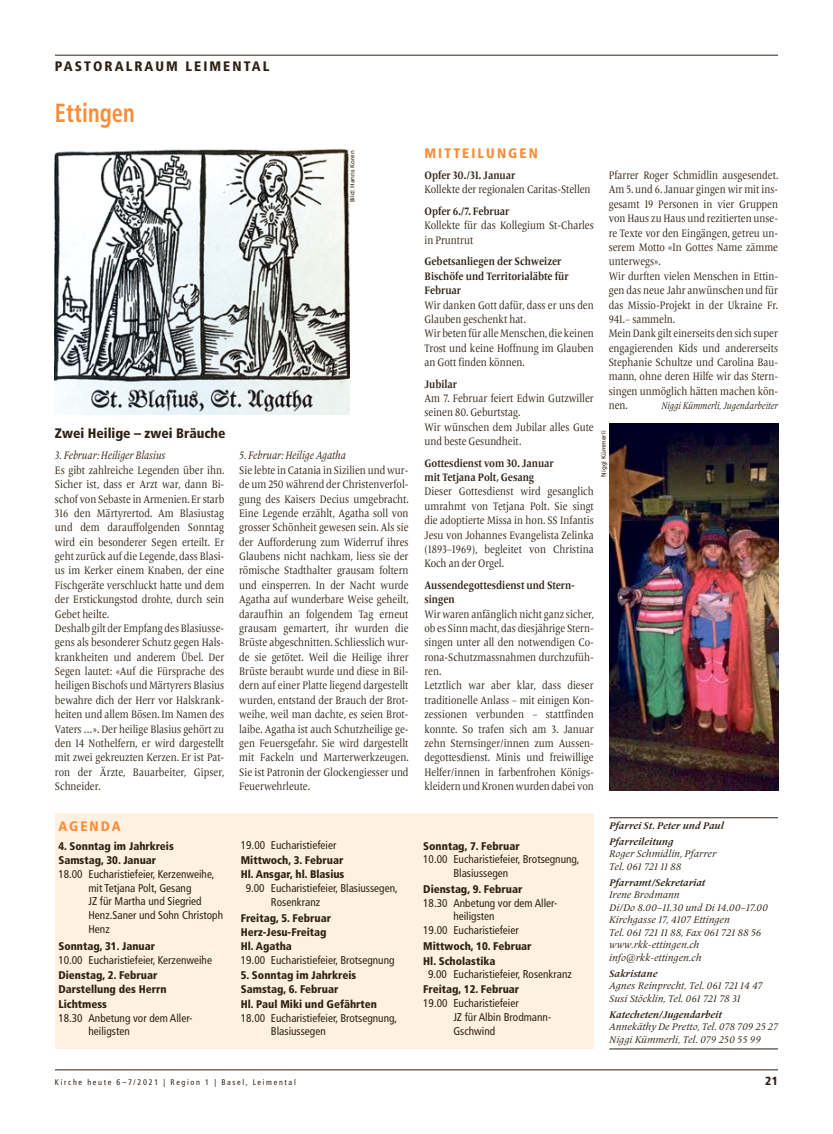
<style>
.page{position:relative;width:833px;height:1134px;background:#fff}
.page>*{position:absolute;margin:0;border:0;box-sizing:border-box;transform-origin:0 0}
.t1{font:700 condensed 26.25px "Frutiger";letter-spacing:.005em;color:#f98d37;scale:.85 1}
.t2{font:900 condensed 13.75px "Frutiger";color:#2e2113}
.t3{font:900 condensed 13.75px "Frutiger";letter-spacing:.15em;color:#2e2113}
.t4{font:900 condensed 13.75px "Frutiger";letter-spacing:.15em;color:#f98d37}
.t5{font:900 condensed 11.88px "Frutiger";color:#2e2113}
.t6{font:11.25px/14.4px "Frutiger Serif LT Pro";color:#2e2113;scale:.85 1}
.t7{font:condensed 11.25px/13.8px "Frutiger";color:#2e2113}
.t8{font:700 11.25px/14.4px "Frutiger Serif LT Pro";color:#2e2113;scale:.85 1}
.t9{font:italic 11.25px "Frutiger Serif LT Pro";color:#2e2113;scale:.85 1}
.t10{font:900 condensed 11.12px/14.4px "Frutiger";color:#2e2113}
.t11{font:italic 10px/12.5px "Frutiger Serif LT Pro";color:#2e2113}
.t12{font:italic 700 10px/16px "Frutiger Serif LT Pro";color:#2e2113}
.t13{font:italic 10px "Frutiger Serif LT Pro";color:#2e2113;scale:.85 1}
.t14{font:condensed 8.12px "Frutiger";letter-spacing:.2em;color:#2e2113}
.t15{font:6.25px "Frutiger";color:#2e2113}
</style>
<div class="page">
<hr style="left:55px;top:1070px;width:723px;height:1px;background:#2e2113">
<hr style="left:55px;top:55px;width:723px;height:1px;background:#2e2113">
<hr style="left:609px;top:817px;width:169px;height:1px;background:#2e2113">
<hr style="left:609px;top:1049px;width:169px;height:1px;background:#2e2113">
<div style="left:55px;top:814px;width:538px;height:235px;background:#fff1e1"></div>
<img style="left:55px;top:149px;width:294px;height:265px">
<img style="left:610px;top:423px;width:168px;height:367px">
<p class="t3" style="left:55px;top:58px;width:216px">PASTORALRAUM LEIMENTAL</p>
<h1 class="t1" style="left:55px;top:97px;width:95px">Ettingen</h1>
<p class="t2" style="left:55px;top:425px;width:172px">Zwei Heilige – zwei Bräuche</p>
<p class="t9" style="left:55px;top:449px;width:132px">3. Februar: Heiliger Blasius</p>
<p class="t6" style="left:55px;top:463px;width:201px">Es gibt zahlreiche Legenden über ihn.<br>Sicher ist, dass er Arzt war, dann Bi&shy;schof von Sebaste in Armenien. Er starb 316 den Märtyrertod. Am Blasiustag und dem darauffolgenden Sonntag wird ein besonderer Segen erteilt. Er geht zurück auf die Legende, dass Blasi&shy;us im Kerker einem Knaben, der eine Fischgeräte verschluckt hatte und dem der Erstickungstod drohte, durch sein Gebet heilte.<br>Deshalb gilt der Empfang des Blasiusse&shy;gens als besonderer Schutz gegen Hals&shy;krankheiten und anderem Übel. Der Segen lautet: «Auf die Fürsprache des heiligen Bischofs und Märtyrers Blasius bewahre dich der Herr vor Halskrank&shy;heiten und allem Bösen. Im Namen des Vaters …». Der heilige Blasius gehört zu den 14 Nothelfern, er wird dargestellt mit zwei gekreuzten Kerzen. Er ist Pat&shy;ron der Ärzte, Bauarbeiter, Gipser, Schneider.</p>
<p class="t4" style="left:58px;top:818px;width:64px">AGENDA</p>
<p class="t10" style="left:58px;top:838px;width:117px">4. Sonntag im Jahrkreis<br>Samstag, 30. Januar</p>
<p class="t7" style="left:89px;top:867px;width:136px;text-indent:-30px">18.00 Eucharistiefeier, Kerzenweihe, mit Tetjana Polt, Gesang<br>JZ für Martha und Siegried<br>Henz.Saner und Sohn Christoph<br>Henz</p>
<p class="t10" style="left:58px;top:939px;width:98px">Sonntag, 31. Januar</p>
<p class="t7" style="left:58px;top:953px;width:155px">10.00 Eucharistiefeier, Kerzenweihe</p>
<p class="t10" style="left:58px;top:968px;width:110px">Dienstag, 2. Februar<br>Darstellung des Herrn<br>Lichtmess</p>
<p class="t7" style="left:88px;top:1011px;width:106px;text-indent:-30px">18.30 Anbetung vor dem Aller&shy;heiligsten</p>
<p class="t15" style="left:349px;top:202px;width:54px;rotate:-90deg">Bild: Hanns Koren</p>
<p class="t4" style="left:424px;top:144px;width:115px">MITTEILUNGEN</p>
<p class="t8" style="left:424px;top:168px;width:108px">Opfer 30./31. Januar</p>
<p class="t6" style="left:424px;top:183px;width:197px">Kollekte der regionalen Caritas-Stellen</p>
<p class="t8" style="left:424px;top:204px;width:102px">Opfer 6./7. Februar</p>
<p class="t6" style="left:424px;top:219px;width:201px">Kollekte für das Kollegium St-Charles in Pruntrut</p>
<p class="t8" style="left:424px;top:255px;width:171px">Gebetsanliegen der Schweizer<br>Bischöfe und Territorialäbte für<br>Februar</p>
<p class="t6" style="left:424px;top:298px;width:201px">Wir danken Gott dafür, dass er uns den<br>Glauben geschenkt hat.<br>Wir beten für alle Menschen, die keinen<br>Trost und keine Hoffnung im Glauben an Gott finden können.</p>
<p class="t8" style="left:424px;top:377px;width:40px">Jubilar</p>
<p class="t6" style="left:424px;top:391px;width:201px">Am 7. Februar feiert Edwin Gutzwiller seinen 80. Geburtstag.<br>Wir wünschen dem Jubilar alles Gute und beste Gesundheit.</p>
<p class="t8" style="left:424px;top:456px;width:154px">Gottesdienst vom 30. Januar mit Tetjana Polt, Gesang</p>
<p class="t6" style="left:424px;top:485px;width:201px;text-align:justify">Dieser Gottesdienst wird gesanglich umrahmt von Tetjana Polt. Sie singt die adoptierte Missa in hon. SS Infantis Jesu von Johannes Evangelista Zelinka (1893–1969), begleitet von Christina Koch an der Orgel.</p>
<p class="t8" style="left:424px;top:578px;width:179px">Aussendegottesdienst und Stern&shy;singen</p>
<p class="t6" style="left:424px;top:607px;width:201px">Wir waren anfänglich nicht ganz sicher, ob es Sinn macht, das diesjährige Stern&shy;singen unter all den notwendigen Co&shy;rona-Schutzmassnahmen durchzufüh&shy;ren.<br>Letztlich war aber klar, dass dieser traditionelle Anlass – mit einigen Kon&shy;zessionen verbunden – stattfinden konnte. So trafen sich am 3. Januar zehn Sternsinger/innen zum Aussen&shy;degottesdienst. Minis und freiwillige Helfer/innen in farbenfrohen Königs&shy;kleidern und Kronen wurden dabei von</p>
<p class="t6" style="left:609px;top:168px;width:201px">Pfarrer Roger Schmidlin ausgesendet.<br>Am 5. und 6. Januar gingen wir mit ins&shy;gesamt 19 Personen in vier Gruppen von Haus zu Haus und rezitierten unse&shy;re Texte vor den Eingängen, getreu un&shy;serem Motto «In Gottes Name zämme unterwegs».<br>Wir durften vielen Menschen in Ettin&shy;gen das neue Jahr anwünschen und für das Missio-Projekt in der Ukraine Fr.<br>941.– sammeln.<br>Mein Dank gilt einerseits den sich super engagierenden Kids und andererseits<br>Stephanie Schultze und Carolina Bau&shy;mann, ohne deren Hilfe wir das Stern&shy;singen unmöglich hätten machen kön&shy;nen.</p>
<p class="t13" style="left:661px;top:400px;width:139px">Niggi Kümmerli, Jugendarbeiter</p>
<p class="t15" style="left:600px;top:476px;width:47px;rotate:-90deg">Niggi Kümmerli</p>
<p class="t9" style="left:239px;top:449px;width:127px">5. Februar: Heilige Agatha</p>
<p class="t6" style="left:239px;top:463px;width:201px;text-align:justify">Sie lebte in Catania in Sizilien und wur&shy;de um 250 während der Christenverfol&shy;gung des Kaisers Decius umgebracht.<br>Eine Legende erzählt, Agatha soll von grosser Schönheit gewesen sein. Als sie der Aufforderung zum Widerruf ihres Glaubens nicht nachkam, liess sie der römische Stadthalter grausam foltern und einsperren. In der Nacht wurde Agatha auf wunderbare Weise geheilt, daraufhin an folgendem Tag erneut grausam gemartert, ihr wurden die Brüste abgeschnitten. Schliesslich wur&shy;de sie getötet. Weil die Heilige ihrer Brüste beraubt wurde und diese in Bil&shy;dern auf einer Platte liegend dargestellt wurden, entstand der Brauch der Brot&shy;weihe, weil man dachte, es seien Brot&shy;laibe. Agatha ist auch Schutzheilige ge&shy;gen Feuersgefahr. Sie wird dargestellt mit Fackeln und Marterwerkzeugen.<br>Sie ist Patronin der Glockengiesser und Feuerwehrleute.</p>
<p class="t7" style="left:241px;top:838px;width:97px">19.00 Eucharistiefeier</p>
<p class="t10" style="left:241px;top:853px;width:105px">Mittwoch, 3. Februar<br>Hl. Ansgar, hl. Blasius</p>
<p class="t7" style="left:271px;top:881px;width:128px;text-indent:-25px">9.00 Eucharistiefeier, Blasiussegen,<br>Rosenkranz</p>
<p class="t10" style="left:241px;top:910px;width:92px">Freitag, 5. Februar<br>Herz-Jesu-Freitag<br>Hl. Agatha</p>
<p class="t7" style="left:241px;top:953px;width:155px">19.00 Eucharistiefeier, Brotsegnung</p>
<p class="t10" style="left:241px;top:968px;width:138px">5. Sonntag im Jahrkreis<br>Samstag, 6. Februar<br>Hl. Paul Miki und Gefährten</p>
<p class="t7" style="left:271px;top:1011px;width:128px;text-indent:-30px">18.00 Eucharistiefeier, Brotsegnung,<br>Blasiussegen</p>
<p class="t10" style="left:423px;top:838px;width:98px">Sonntag, 7. Februar</p>
<p class="t7" style="left:453px;top:853px;width:128px;text-indent:-30px">10.00 Eucharistiefeier, Brotsegnung,<br>Blasiussegen</p>
<p class="t10" style="left:423px;top:882px;width:101px">Dienstag, 9. Februar</p>
<p class="t7" style="left:423px;top:896px;width:136px">18.30 Anbetung vor dem Aller-</p>
<p class="t7" style="left:453px;top:909px;width:43px">heiligsten</p>
<p class="t7" style="left:423px;top:923px;width:97px">19.00 Eucharistiefeier</p>
<p class="t10" style="left:423px;top:939px;width:110px">Mittwoch, 10. Februar<br>Hl. Scholastika</p>
<p class="t7" style="left:428px;top:968px;width:145px">9.00 Eucharistiefeier, Rosenkranz</p>
<p class="t10" style="left:423px;top:982px;width:97px">Freitag, 12. Februar</p>
<p class="t7" style="left:453px;top:996px;width:99px;text-indent:-30px">19.00 Eucharistiefeier<br>JZ für Albin Brodmann-<br>Gschwind</p>
<p class="t12" style="left:609px;top:817px;width:116px">Pfarrei St. Peter und Paul<br>Pfarreileitung</p>
<p class="t11" style="left:609px;top:847px;width:108px">Roger Schmidlin, Pfarrer<br>Tel. 061 721 11 88</p>
<p class="t12" style="left:609px;top:874px;width:98px">Pfarramt/Sekretariat</p>
<p class="t11" style="left:609px;top:888px;width:160px">Irene Brodmann<br>Di/Do 8.00–11.30 und Di 14.00–17.00<br>Kirchgasse 17, 4107 Ettingen<br>Tel. 061 721 11 88, Fax 061 721 88 56 www.rkk-ettingen.ch info@rkk-ettingen.ch</p>
<p class="t12" style="left:609px;top:965px;width:50px">Sakristane</p>
<p class="t11" style="left:609px;top:979px;width:155px">Agnes Reinprecht, Tel. 061 721 14 47<br>Susi Stöcklin, Tel. 061 721 78 31</p>
<p class="t12" style="left:609px;top:1006px;width:114px">Katecheten/Jugendarbeit</p>
<p class="t11" style="left:609px;top:1020px;width:170px">Annekäthy De Pretto, Tel. 078 709 25 27<br>Niggi Kümmerli, Tel. 079 250 55 99</p>
<p class="t14" style="left:55px;top:1077px;width:242px">Kirche heute 6–7/2021 | Region 1 | Basel, Leimental</p>
<p class="t5" style="left:765px;top:1074px;width:14px">21</p>
</div>
